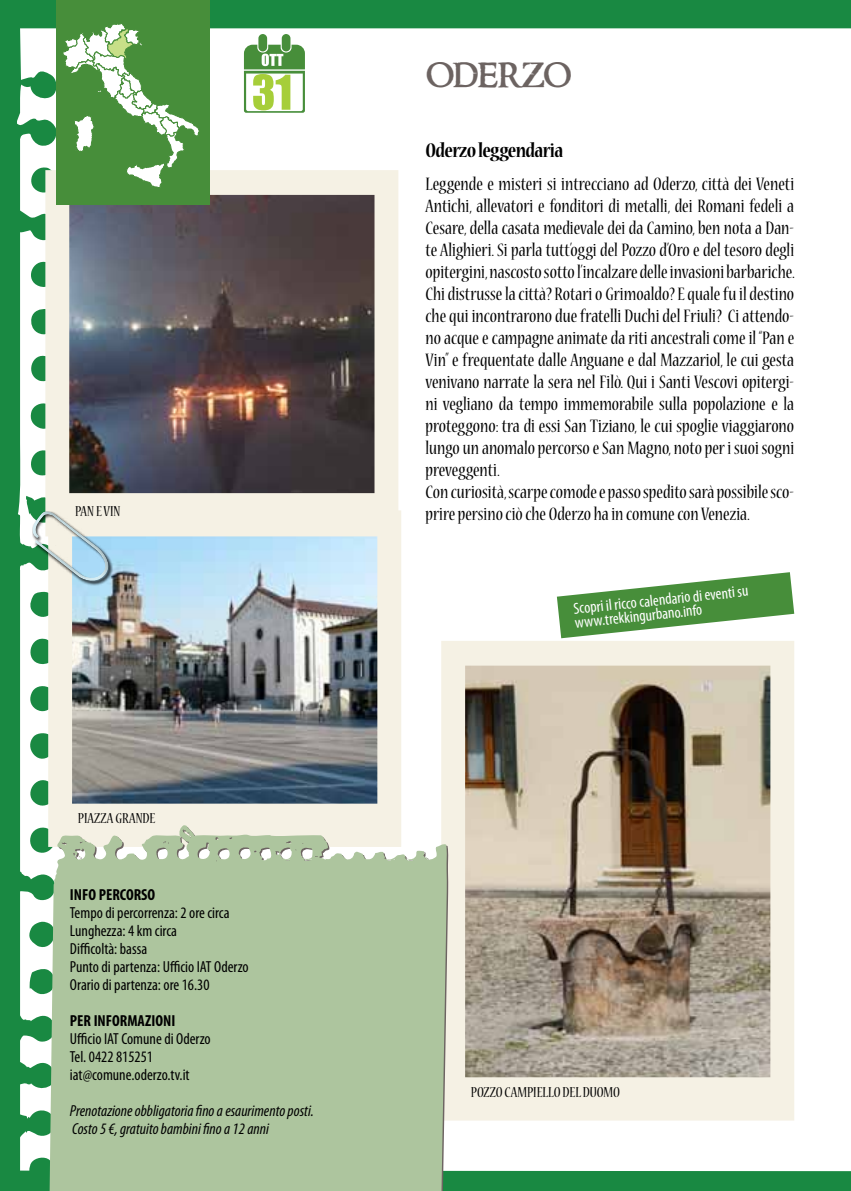
<style>
.page{position:relative;width:851px;height:1191px;background:#fff}
.page>*{position:absolute;margin:0;border:0;box-sizing:border-box;transform-origin:0 0}
.t1{font:500 40px "Ringbearer";letter-spacing:-.025em;color:#6c6361}
.t2{font:700 condensed 22px "Nueva Std";letter-spacing:-.03em;color:#000}
.t3{font:condensed 20px/22px "Nueva Std";color:#000}
.t4{font:condensed 16px/18px "Myriad Pro";color:#000}
.t5{font:italic condensed 16px/18px "Myriad Pro";color:#000}
.t6{font:condensed 16px/14px "Myriad Pro";color:#fff}
.t7{font:condensed 16px "Nueva Std";color:#000}
.t8{font:700 condensed 16px "Myriad Pro";color:#000}
</style>
<div class="page">
<div style="left:0;top:0;width:850px;height:1191px;background:#198942"></div>
<div style="left:17px;top:28px;width:833px;height:1143px;background:#fff"></div>
<hr style="left:850px;top:0;width:1px;height:1191px;background:#198942">
<svg style="left:441px;top:641px;width:353px;height:479px;background:#b7ac9c"></svg>
<img style="left:48px;top:510px;width:353px;height:315px">
<svg style="left:45px;top:170px;width:353px;height:366px;background:#7d7676"></svg>
<div style="left:57px;top:0;width:153px;height:204px;background:#478e3a"></div>
<svg style="left:63px;top:24px;width:136px;height:163px"></svg>
<svg style="left:46px;top:825px;width:401px;height:366px;background:#b0c7a2"></svg>
<div style="left:32px;top:511px;width:81px;height:74px;background:#000;opacity:.75"></div>
<svg style="left:28px;top:507px;width:83px;height:80px;background:#c1d7d2"></svg>
<svg style="left:556px;top:572px;width:238px;height:66px;background:#8cb884"></svg>
<svg style="left:244px;top:34px;width:61px;height:79px;background:#a7ca8f"></svg>
<p class="t7" style="left:75px;top:503px;width:47px">Pan e Vin</p>
<p class="t7" style="left:78px;top:811px;width:79px">Piazza Grande</p>
<p class="t8" style="left:70px;top:885px;width:87px">INFO PERCORSO</p>
<p class="t4" style="left:70px;top:903px;width:180px">Tempo di percorrenza: 2 ore circa<br>Lunghezza: 4 km circa<br>Difficoltà: bassa<br>Punto di partenza: Ufficio IAT Oderzo<br>Orario di partenza: ore 16.30</p>
<p class="t8" style="left:70px;top:1011px;width:107px">PER INFORMAZIONI</p>
<p class="t4" style="left:70px;top:1029px;width:142px">Ufficio IAT Comune di Oderzo<br>Tel. 0422 815251 iat@comune.oderzo.tv.it</p>
<p class="t5" style="left:70px;top:1101px;width:245px">Prenotazione obbligatoria fino a esaurimento posti.<br>Costo 5 €, gratuito bambini fino a 12 anni</p>
<h1 class="t1" style="left:425px;top:46px;width:149px">ODERZO</h1>
<p class="t2" style="left:425px;top:140px;width:139px">Oderzo leggendaria</p>
<p class="t3" style="left:425px;top:174px;width:371px">Leggende e misteri si intrecciano ad Oderzo, città dei Veneti Antichi, allevatori e fonditori di metalli, dei Romani fedeli a Cesare, della casata medievale dei da Camino, ben nota a Dan&shy;te Alighieri. Si parla tutt’oggi del Pozzo d’Oro e del tesoro degli opitergini, nascosto sotto l’incalzare delle invasioni barbariche.<br>Chi distrusse la città? Rotari o Grimoaldo? E quale fu il destino che qui incontrarono due fratelli Duchi del Friuli? Ci attendo&shy;no acque e campagne animate da riti ancestrali come il “Pan e Vin” e frequentate dalle Anguane e dal Mazzariol, le cui gesta venivano narrate la sera nel Filò. Qui i Santi Vescovi opitergi&shy;ni vegliano da tempo immemorabile sulla popolazione e la proteggono: tra di essi San Tiziano, le cui spoglie viaggiarono lungo un anomalo percorso e San Magno, noto per i suoi sogni preveggenti.<br>Con curiosità, scarpe comode e passo spedito sarà possibile sco&shy;prire persino ciò che Oderzo ha in comune con Venezia.</p>
<p class="t6" style="left:572px;top:601px;width:177px;rotate:-6deg">Scopri il ricco calendario di eventi su www.trekkingurbano.info</p>
<p class="t7" style="left:471px;top:1085px;width:151px">Pozzo Campiello del Duomo</p>
</div>
